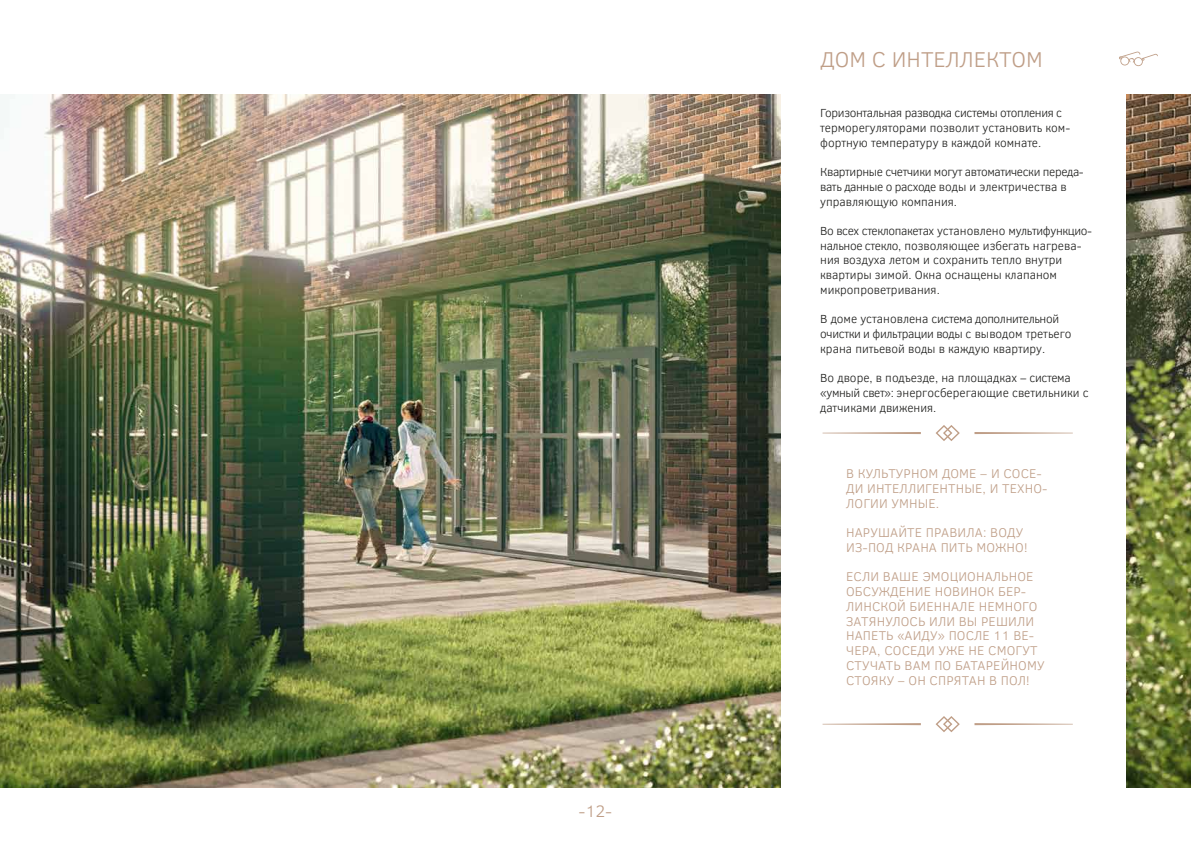
<style>
.page{position:relative;width:1191px;height:842px;background:#fff}
.page>*{position:absolute;margin:0;border:0;box-sizing:border-box;transform-origin:0 0}
.t1{font:300 22px "Clear Sans";color:#bf9e87}
.t2{font:300 17px "Clear Sans";color:#bf9e87}
.t3{font:300 13px/14.7px "Clear Sans";letter-spacing:.01em;color:#bf9e87}
.t4{font:300 12px/14.7px "Clear Sans";color:#1d1d1b}
.t5{font:300 12px/14.7px "Clear Sans";letter-spacing:-.03em;color:#1d1d1b}
</style>
<div class="page">
<img style="left:0;top:95px;width:1191px;height:693px">
<div style="left:781px;top:80px;width:344px;height:713px;background:#fff"></div>
<svg style="left:935px;top:716px;width:24px;height:16px"></svg>
<svg style="left:974px;top:723px;width:98px;height:2px"></svg>
<svg style="left:822px;top:723px;width:99px;height:2px"></svg>
<svg style="left:935px;top:425px;width:24px;height:16px"></svg>
<svg style="left:974px;top:432px;width:98px;height:2px"></svg>
<svg style="left:822px;top:432px;width:99px;height:2px"></svg>
<svg style="left:1119px;top:51px;width:38px;height:15px"></svg>
<h2 class="t2" style="left:578px;top:800px;width:35px">-12-</h2>
<h1 class="t1" style="left:820px;top:45px;width:224px">ДОМ С ИНТЕЛЛЕКТОМ</h1>
<p class="t4" style="left:820px;top:106px;width:252px">Горизонтальная разводка системы отопления с терморегуляторами позволит установить ком&shy;фортную температуру в каждой комнате.</p>
<p class="t5" style="left:820px;top:164px;width:265px">Квартирные счетчики могут автоматически переда&shy;вать данные о расходе воды и электричества в управляющую компания.</p>
<p class="t4" style="left:820px;top:223px;width:273px">Во всех стеклопакетах установлено мультифункцио&shy;нальное стекло, позволяющее избегать нагрева&shy;ния воздуха летом и сохранить тепло внутри квартиры зимой. Окна оснащены клапаном микропроветривания.</p>
<p class="t4" style="left:820px;top:312px;width:253px">В доме установлена система дополнительной очистки и фильтрации воды с выводом третьего крана питьевой воды в каждую квартиру.</p>
<p class="t4" style="left:820px;top:371px;width:270px">Во дворе, в подъезде, на площадках – система «умный свет»: энергосберегающие светильники с датчиками движения.</p>
<p class="t3" style="left:846px;top:466px;width:203px">В КУЛЬТУРНОМ ДОМЕ – И СОСЕ-<br>ДИ ИНТЕЛЛИГЕНТНЫЕ, И ТЕХНО-<br>ЛОГИИ УМНЫЕ.</p>
<p class="t3" style="left:846px;top:525px;width:183px">НАРУШАЙТЕ ПРАВИЛА: ВОДУ<br>ИЗ-ПОД КРАНА ПИТЬ МОЖНО!</p>
<p class="t3" style="left:846px;top:570px;width:200px">ЕСЛИ ВАШЕ ЭМОЦИОНАЛЬНОЕ<br>ОБСУЖДЕНИЕ НОВИНОК БЕР-<br>ЛИНСКОЙ БИЕННАЛЕ НЕМНОГО<br>ЗАТЯНУЛОСЬ ИЛИ ВЫ РЕШИЛИ<br>НАПЕТЬ «АИДУ» ПОСЛЕ 11 ВЕ-<br>ЧЕРА, СОСЕДИ УЖЕ НЕ СМОГУТ<br>СТУЧАТЬ ВАМ ПО БАТАРЕЙНОМУ<br>СТОЯКУ – ОН СПРЯТАН В ПОЛ!</p>
</div>
